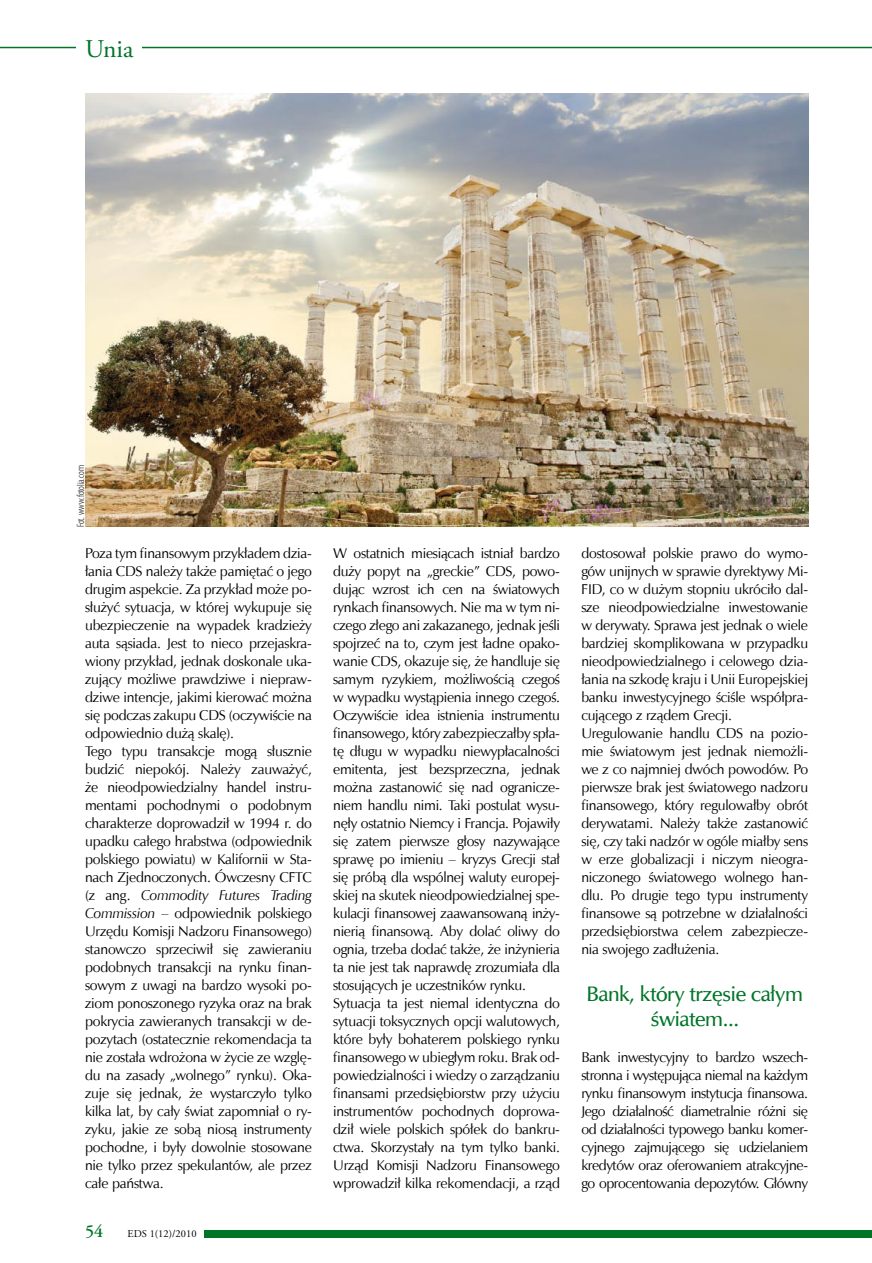
<style>
.page{position:relative;width:872px;height:1263px;background:#fff}
.page>*{position:absolute;margin:0;border:0;box-sizing:border-box;transform-origin:0 0}
.t1{font:25.5px "Adobe Garamond Pro";color:#007528}
.t2{font:21px/25.2px "Zapf Humnst Dm EU";letter-spacing:-.02em;color:#007528;text-align:center}
.t3{font:600 18px "Adobe Garamond Pro";color:#007528}
.t4{font:14.25px/18px "Zapf Humnst EU";letter-spacing:-.015em;color:#000}
.t5{font:300 condensed 10.5px "Myriad Pro";letter-spacing:-.01em;color:#000}
.t6{font:10.5px "Adobe Garamond Pro";color:#000}
.s1{font-style:italic}
</style>
<div class="page">
<hr style="left:0;top:47px;width:872px;height:1px;background:#007528">
<div style="left:77px;top:38px;width:65px;height:19px;background:#fff"></div>
<div style="left:204px;top:1230px;width:668px;height:7px;background:#007528"></div>
<img style="left:85px;top:94px;width:723px;height:432px">
<p class="t1" style="left:85px;top:33px;width:50px">Unia</p>
<p class="t5" style="left:74px;top:527px;width:64px;rotate:-90deg">Fot. www.fotolia.com</p>
<p class="t4" style="left:85px;top:545px;width:228px">Poza tym finansowym przykładem dzia&shy;łania CDS należy także pamiętać o jego drugim aspekcie. Za przykład może po&shy;służyć sytuacja, w której wykupuje się ubezpieczenie na wypadek kradzieży auta sąsiada. Jest to nieco przejaskra&shy;wiony przykład, jednak doskonale uka&shy;zujący możliwe prawdziwe i niepraw&shy;dziwe intencje, jakimi kierować można się podczas zakupu CDS (oczywiście na odpowiednio dużą skalę).<br>Tego typu transakcje mogą słusznie budzić niepokój. Należy zauważyć, że nieodpowiedzialny handel instru&shy;mentami pochodnymi o podobnym charakterze doprowadził w 1994 r. do upadku całego hrabstwa (odpowiednik polskiego powiatu) w Kalifornii w Sta&shy;nach Zjednoczonych. Ówczesny CFTC (z ang. <span class="s1">Commodity Futures Trading Commission</span> – odpowiednik polskiego Urzędu Komisji Nadzoru Finansowego) stanowczo sprzeciwił się zawieraniu podobnych transakcji na rynku finan&shy;sowym z uwagi na bardzo wysoki po&shy;ziom ponoszonego ryzyka oraz na brak pokrycia zawieranych transakcji w de&shy;pozytach (ostatecznie rekomendacja ta nie została wdrożona w życie ze wzglę&shy;du na zasady „wolnego” rynku). Oka&shy;zuje się jednak, że wystarczyło tylko kilka lat, by cały świat zapomniał o ry&shy;zyku, jakie ze sobą niosą instrumenty pochodne, i były dowolnie stosowane nie tylko przez spekulantów, ale przez całe państwa.</p>
<p class="t4" style="left:333px;top:545px;width:228px">W ostatnich miesiącach istniał bardzo duży popyt na „greckie” CDS, powo&shy;dując wzrost ich cen na światowych rynkach finansowych. Nie ma w tym ni&shy;czego złego ani zakazanego, jednak jeśli spojrzeć na to, czym jest ładne opako&shy;wanie CDS, okazuje się, że handluje się samym ryzykiem, możliwością czegoś w wypadku wystąpienia innego czegoś.<br>Oczywiście idea istnienia instrumentu finansowego, który zabezpieczałby spła&shy;tę długu w wypadku niewypłacalności emitenta, jest bezsprzeczna, jednak można zastanowić się nad ogranicze&shy;niem handlu nimi. Taki postulat wysu&shy;nęły ostatnio Niemcy i Francja. Pojawiły się zatem pierwsze głosy nazywające sprawę po imieniu – kryzys Grecji stał się próbą dla wspólnej waluty europej&shy;skiej na skutek nieodpowiedzialnej spe&shy;kulacji finansowej zaawansowaną inży&shy;nierią finansową. Aby dolać oliwy do ognia, trzeba dodać także, że inżynieria ta nie jest tak naprawdę zrozumiała dla stosujących je uczestników rynku.<br>Sytuacja ta jest niemal identyczna do sytuacji toksycznych opcji walutowych, które były bohaterem polskiego rynku finansowego w ubiegłym roku. Brak od&shy;powiedzialności i wiedzy o zarządzaniu finansami przedsiębiorstw przy użyciu instrumentów pochodnych doprowa&shy;dził wiele polskich spółek do bankru&shy;ctwa. Skorzystały na tym tylko banki.<br>Urząd Komisji Nadzoru Finansowego wprowadził kilka rekomendacji, a rząd</p>
<p class="t4" style="left:581px;top:545px;width:228px">dostosował polskie prawo do wymo&shy;gów unijnych w sprawie dyrektywy Mi-FI D, co w dużym stopniu ukróciło dal&shy;sze nieodpowiedzialne inwestowanie w derywaty. Sprawa jest jednak o wiele bardziej skomplikowana w przypadku nieodpowiedzialnego i celowego dzia&shy;łania na szkodę kraju i Unii Europejskiej banku inwestycyjnego ściśle współpra&shy;cującego z rządem Grecji.<br>Uregulowanie handlu CDS na pozio&shy;mie światowym jest jednak niemożli&shy;we z co najmniej dwóch powodów. Po pierwsze brak jest światowego nadzoru finansowego, który regulowałby obrót derywatami. Należy także zastanowić się, czy taki nadzór w ogóle miałby sens w erze globalizacji i niczym nieogra&shy;niczonego światowego wolnego han&shy;dlu. Po drugie tego typu instrumenty finansowe są potrzebne w działalności przedsiębiorstwa celem zabezpiecze&shy;nia swojego zadłużenia.</p>
<p class="t2" style="left:586px;top:981px;width:218px">Bank, który trzęsie całym światem...</p>
<p class="t4" style="left:581px;top:1049px;width:228px;text-align:justify">Bank inwestycyjny to bardzo wszech&shy;stronna i występująca niemal na każdym rynku finansowym instytucja finansowa.<br>Jego działalność diametralnie różni się od działalności typowego banku komer&shy;cyjnego zajmującego się udzielaniem kredytów oraz oferowaniem atrakcyjne&shy;go oprocentowania depozytów. Główny</p>
<p class="t3" style="left:85px;top:1221px;width:20px">54</p>
<p class="t6" style="left:128px;top:1228px;width:70px">EDS 1(12)/2010</p>
</div>
